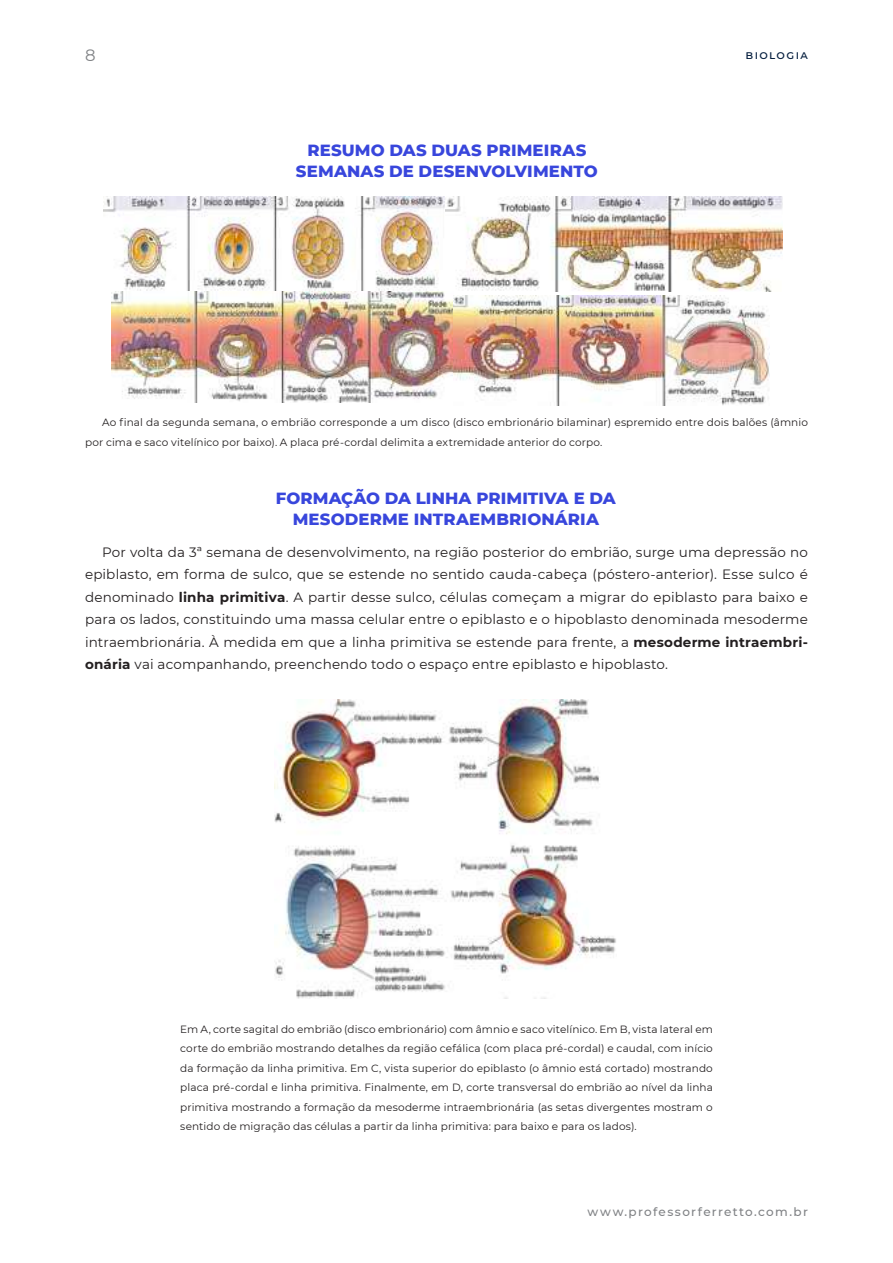
<style>
.page{position:relative;width:893px;height:1263px;background:#fff}
.page>*{position:absolute;margin:0;border:0;box-sizing:border-box;transform-origin:0 0}
.t1{font:800 16.5px/21.5px "Montserrat";letter-spacing:.01em;color:#3846dc;text-align:center}
.t2{font:16.5px "Montserrat";color:#808285}
.t3{font:13.5px/22.5px "Montserrat";letter-spacing:.015em;color:#231f20;text-align:justify}
.t4{font:500 12px "Montserrat";letter-spacing:.11em;color:#808285}
.t5{font:500 12px "Montserrat";letter-spacing:.11em;color:#061f3f}
.t6{font:10.5px/19.5px "Montserrat";letter-spacing:.01em;color:#231f20}
.s1{font-weight:700}
</style>
<div class="page">
<img style="left:104px;top:196px;width:678px;height:96px">
<img style="left:112px;top:292px;width:341px;height:111px">
<img style="left:453px;top:295px;width:317px;height:110px">
<img style="left:274px;top:699px;width:342px;height:299px">
<h1 class="t2" style="left:85px;top:44px;width:12px">8</h1>
<p class="t5" style="left:746px;top:46px;width:64px">biologia</p>
<h1 class="t1" style="left:296px;top:138px;width:303px">RESUMO DAS DUAS PRIMEIRAS<br>SEMANAS DE DESENVOLVIMENTO</h1>
<p class="t6" style="left:85px;top:412px;width:724px;text-indent:17px">Ao final da segunda semana, o embrião corresponde a um disco (disco embrionário bilaminar) espremido entre dois balões (âmnio por cima e saco vitelínico por baixo). A placa pré-cordal delimita a extremidade anterior do corpo.</p>
<h1 class="t1" style="left:276px;top:486px;width:341px;line-height:21px">FORMAÇÃO DA LINHA PRIMITIVA E DA<br>MESODERME INTRAEMBRIONÁRIA</h1>
<p class="t3" style="left:85px;top:540px;width:724px;text-indent:17px">Por volta da 3ª semana de desenvolvimento, na região posterior do embrião, surge uma depressão no epiblasto, em forma de sulco, que se estende no sentido cauda-cabeça (póstero-anterior). Esse sulco é denominado <span class="s1">linha primitiva</span>. A partir desse sulco, células começam a migrar do epiblasto para baixo e para os lados, constituindo uma massa celular entre o epiblasto e o hipoblasto denominada mesoderme intraembrionária. À medida em que a linha primitiva se estende para frente, a <span class="s1">mesoderme intraembri&shy;onária</span> vai acompanhando, preenchendo todo o espaço entre epiblasto e hipoblasto.</p>
<p class="t6" style="left:180px;top:1019px;width:534px;text-align:justify">Em A, corte sagital do embrião (disco embrionário) com âmnio e saco vitelínico. Em B, vista lateral em corte do embrião mostrando detalhes da região cefálica (com placa pré-cordal) e caudal, com início da formação da linha primitiva. Em C, vista superior do epiblasto (o âmnio está cortado) mostrando placa pré-cordal e linha primitiva. Finalmente, em D, corte transversal do embrião ao nível da linha primitiva mostrando a formação da mesoderme intraembrionária (as setas divergentes mostram o sentido de migração das células a partir da linha primitiva: para baixo e para os lados).</p>
<p class="t4" style="left:588px;top:1203px;width:222px">www.professorferretto.com.br</p>
</div>
